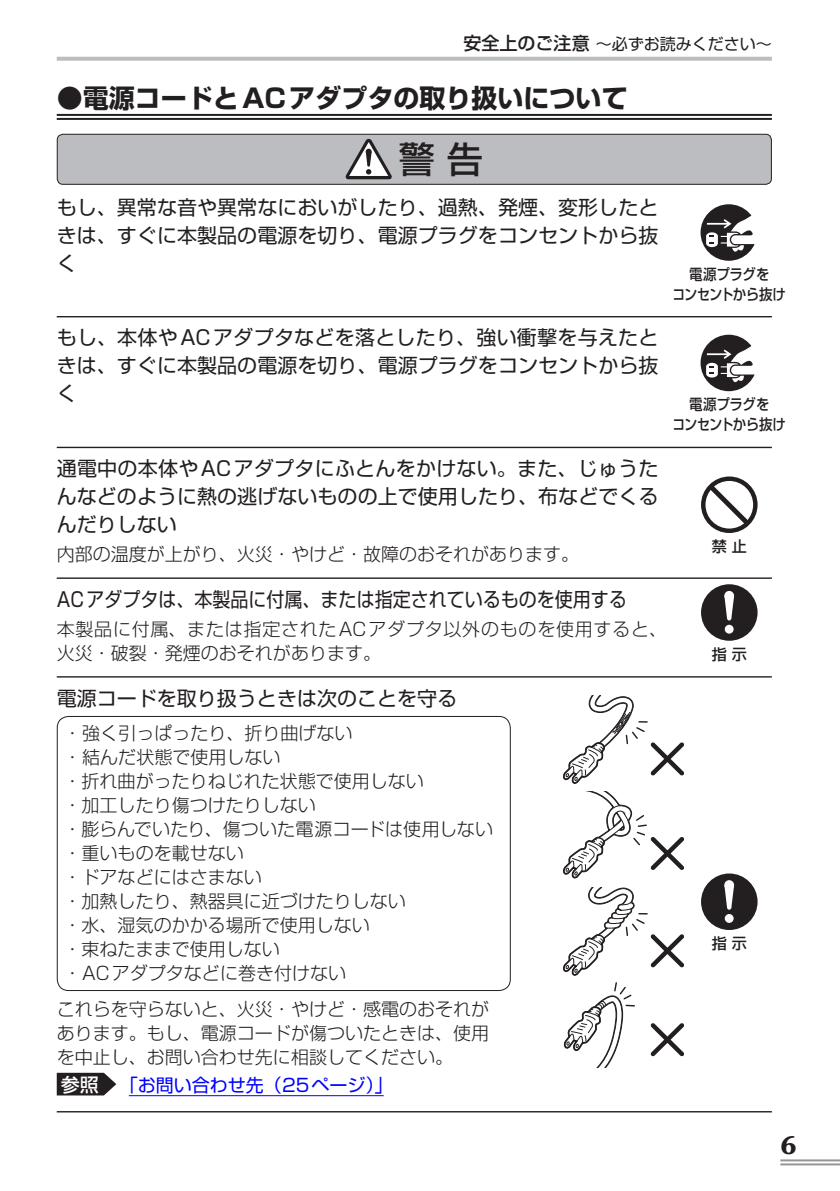
<style>
.page{position:relative;width:840px;height:1191px;background:#fff}
.page>*{position:absolute;margin:0;border:0;box-sizing:border-box;transform-origin:0 0}
.t1{font:500 36px "Shin Go Pro";color:#231f20}
.t2{font:700 26px "Shin Go Pro";color:#231f20}
.t3{font:600 24px "Souvenir Std";color:#231f20}
.t4{font:20px/28px "Shin Go Pro";color:#231f20;text-align:justify}
.t5{font:20px "Shin Go Pro";color:#231f20;scale:.9 1}
.t6{font:300 18px/24px "Shin Go Pro";color:#231f20}
.t7{font:300 18px/24px "Shin Go Pro";letter-spacing:.04em;color:#231f20}
.t8{font:18px "Shin Go Pro";color:#00f}
.t9{font:16px "Shin Go Pro";color:#231f20}
.t10{font:500 15px/20px "Shin Go Pro";letter-spacing:-.03em;color:#231f20;text-align:center;scale:.9 1}
.t11{font:500 15px "Shin Go Pro";letter-spacing:-.03em;color:#231f20}
.s1{font-weight:500;font-size:18px}
.s2{font-weight:500;font-size:19px;color:#fff}
</style>
<div class="page">
<svg style="left:57px;top:57px;width:714px;height:4px;background:#c0c1c4"></svg>
<svg style="left:780px;top:1161px;width:59px;height:1px"></svg>
<hr style="left:780px;top:1159px;width:59px;height:2px;background:#939598">
<hr style="left:780px;top:1163px;width:59px;height:2px;background:#939598">
<hr style="left:57px;top:114px;width:714px;height:2px;background:#231f20">
<hr style="left:57px;top:118px;width:714px;height:2px;background:#231f20">
<hr style="left:57px;top:316px;width:714px;height:1px;background:#231f20">
<hr style="left:57px;top:447px;width:714px;height:1px;background:#231f20">
<hr style="left:57px;top:577px;width:714px;height:2px;background:#231f20">
<hr style="left:57px;top:676px;width:714px;height:1px;background:#231f20">
<hr style="left:57px;top:1111px;width:714px;height:1px;background:#231f20">
<hr style="left:129px;top:1095px;width:254px;height:1px;background:#00f">
<div style="left:57px;top:134px;width:714px;height:50px;background:#bcbdc0;border-radius:6px"></div>
<svg style="left:345px;top:139px;width:47px;height:40px"></svg>
<div style="left:57px;top:134px;width:714px;height:51px;border:1px solid #231f20;border-radius:6px"></div>
<svg style="left:57px;top:1072px;width:59px;height:23px"></svg>
<div style="left:57px;top:716px;width:453px;height:275px;border:1px solid #231f20;border-radius:11px"></div>
<div style="left:700px;top:204px;width:56px;height:57px;background:#231f20;border-radius:50%"></div>
<svg style="left:705px;top:215px;width:51px;height:38px"></svg>
<div style="left:700px;top:335px;width:56px;height:56px;background:#231f20;border-radius:50%"></div>
<svg style="left:705px;top:345px;width:51px;height:38px"></svg>
<svg style="left:700px;top:476px;width:57px;height:57px"></svg>
<div style="left:705px;top:481px;width:47px;height:47px;background:#fff;border-radius:50%"></div>
<svg style="left:708px;top:484px;width:41px;height:42px"></svg>
<div style="left:700px;top:873px;width:57px;height:57px;background:#231f20;border-radius:50%"></div>
<div style="left:724px;top:914px;width:9px;height:9px;background:#fff;border-radius:50%"></div>
<svg style="left:723px;top:880px;width:10px;height:10px"></svg>
<svg style="left:724px;top:885px;width:9px;height:24px"></svg>
<div style="left:700px;top:584px;width:57px;height:57px;background:#231f20;border-radius:50%"></div>
<div style="left:724px;top:625px;width:9px;height:8px;background:#fff;border-radius:50%"></div>
<svg style="left:723px;top:591px;width:10px;height:9px"></svg>
<svg style="left:724px;top:596px;width:9px;height:24px"></svg>
<svg style="left:563px;top:695px;width:121px;height:373px"></svg>
<p class="t9" style="left:463px;top:30px;width:309px"><span class="s1">安全上のご注意</span> 〜必ずお読みください〜</p>
<h2 class="t2" style="left:57px;top:77px;width:572px">●電源コードとACアダプタの取り扱いについて</h2>
<h1 class="t1" style="left:398px;top:130px;width:85px">警 告</h1>
<p class="t4" style="left:57px;top:191px;width:603px">もし、異常な音や異常なにおいがしたり、過熱、発煙、変形したときは、すぐに本製品の電源を切り、電源プラグをコンセントから抜く</p>
<p class="t4" style="left:57px;top:321px;width:603px">もし、本体やACアダプタなどを落としたり、強い衝撃を与えたときは、すぐに本製品の電源を切り、電源プラグをコンセントから抜く</p>
<p class="t4" style="left:57px;top:452px;width:603px">通電中の本体やACアダプタにふとんをかけない。また、じゅうたんなどのように熱の逃げないものの上で使用したり、布などでくるんだりしない</p>
<p class="t6" style="left:57px;top:540px;width:523px">内部の温度が上がり、火災・やけど・故障のおそれがあります。</p>
<p class="t5" style="left:57px;top:583px;width:634px">ACアダプタは、本製品に付属、または指定されているものを使用する</p>
<p class="t7" style="left:57px;top:615px;width:611px">本製品に付属、または指定されたACアダプタ以外のものを使用すると、火災・破裂・発煙のおそれがあります。</p>
<p class="t4" style="left:57px;top:681px;width:401px">電源コードを取り扱うときは次のことを守る</p>
<p class="t6" style="left:64px;top:719px;width:431px">・強く引っぱったり、折り曲げない<br>・結んだ状態で使用しない<br>・折れ曲がったりねじれた状態で使用しない<br>・加工したり傷つけたりしない<br>・膨らんでいたり、傷ついた電源コードは使用しない・重いものを載せない<br>・ドアなどにはさまない<br>・加熱したり、熱器具に近づけたりしない<br>・水、湿気のかかる場所で使用しない<br>・束ねたままで使用しない<br>・ACアダプタなどに巻き付けない</p>
<p class="t6" style="left:57px;top:994px;width:433px;text-align:justify">これらを守らないと、火災・やけど・感電のおそれがあります。もし、電源コードが傷ついたときは、使用を中止し、お問い合わせ先に相談してください。</p>
<p class="t8" style="left:61px;top:1070px;width:333px"><span class="s2">参照</span> 「お問い合わせ先（25ページ）」</p>
<p class="t10" style="left:672px;top:262px;width:127px">電源プラグを<br>コンセントから抜け</p>
<p class="t10" style="left:672px;top:393px;width:127px">電源プラグを<br>コンセントから抜け</p>
<p class="t11" style="left:711px;top:534px;width:36px">禁 止</p>
<p class="t11" style="left:711px;top:641px;width:36px">指 示</p>
<p class="t11" style="left:711px;top:931px;width:36px">指 示</p>
<h3 class="t3" style="left:780px;top:1130px;width:18px">6</h3>
</div>
